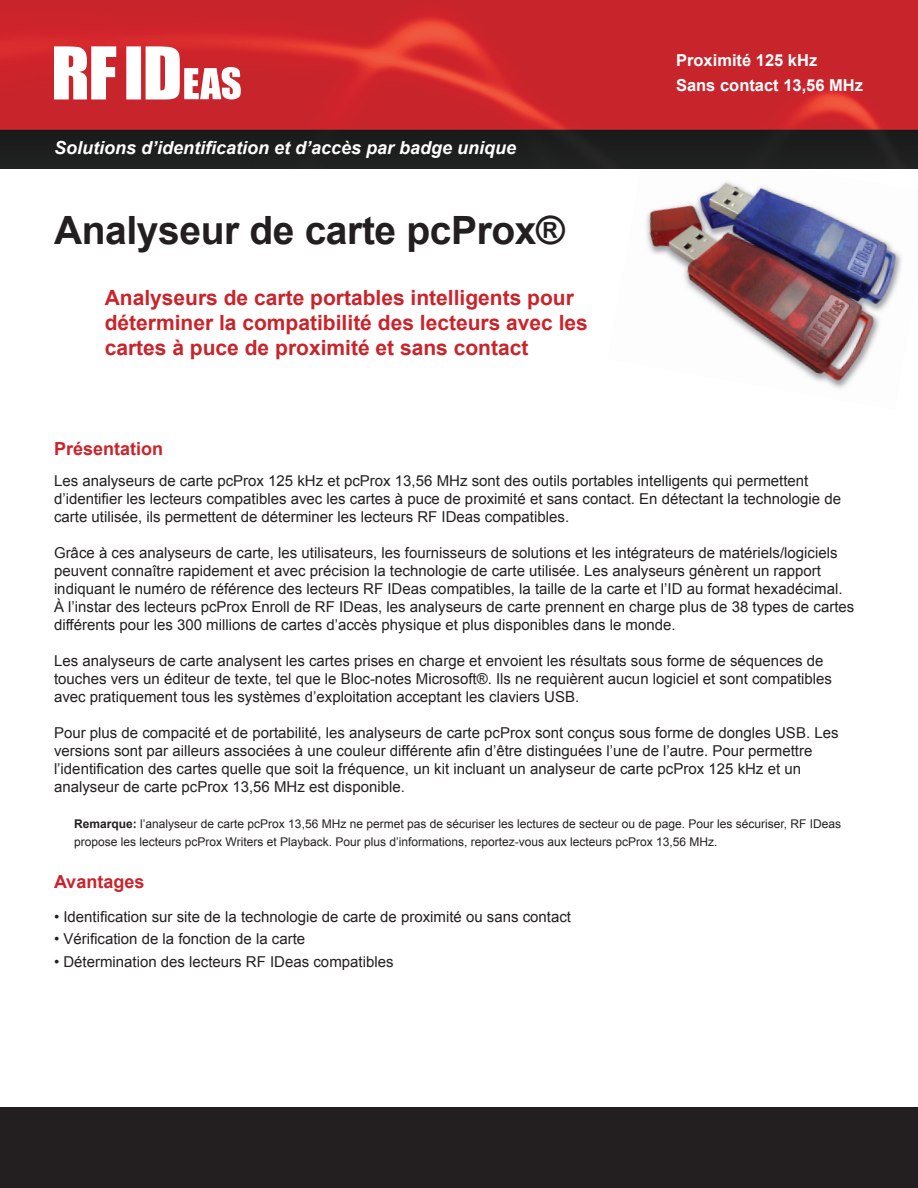
<style>
.page{position:relative;width:918px;height:1188px;background:#fff}
.page>*{position:absolute;margin:0;border:0;box-sizing:border-box;transform-origin:0 0}
.TITLE_TEXT{font:700 39px "Arial";letter-spacing:-.01em;color:#231f20}
.HEADING_1{font:700 21px/25.2px "Arial";color:#ca242b}
.t1{font:italic 700 18px "Arial";color:#fff}
.HEADING_1-2{font:700 18px "Arial";color:#ca242b}
.t2{font:700 16.5px "Arial";color:#fff}
.PARAGRAPH{font:15px/18px "Arial";color:#231f20}
.PARAGRAPH-2{font:12px/18px "Arial";color:#231f20}
.s1{font-weight:700}
</style>
<div class="page">
<div style="left:0;top:1107px;width:918px;height:81px;background:#231f20"></div>
<img style="left:608px;top:168px;width:310px;height:221px">
<img style="left:0;top:0;width:918px;height:168px">
<svg style="left:54px;top:46px;width:187px;height:53px"></svg>
<p class="t1" style="left:54px;top:136px;width:464px">Solutions d’identification et d’accès par badge unique</p>
<p class="TITLE_TEXT" style="left:54px;top:205px;width:513px">Analyseur de carte pcProx®</p>
<p class="HEADING_1" style="left:105px;top:285px;width:471px">Analyseurs de carte portables intelligents pour</p>
<p class="HEADING_1" style="left:105px;top:311px;width:485px">déterminer la compatibilité des lecteurs avec les cartes à puce de proximité et sans contact</p>
<p class="t2" style="left:676px;top:49px;width:143px">Proximité 125 kHz</p>
<p class="t2" style="left:676px;top:74px;width:189px">Sans contact 13,56 MHz</p>
<p class="HEADING_1-2" style="left:54px;top:436px;width:111px">Présentation</p>
<p class="PARAGRAPH" style="left:54px;top:472px;width:789px">Les analyseurs de carte pcProx 125 kHz et pcProx 13,56 MHz sont des outils portables intelligents qui permettent d’identifier les lecteurs compatibles avec les cartes à puce de proximité et sans contact. En détectant la technologie de carte utilisée, ils permettent de déterminer les lecteurs RF IDeas compatibles.</p>
<p class="PARAGRAPH" style="left:54px;top:544px;width:802px">Grâce à ces analyseurs de carte, les utilisateurs, les fournisseurs de solutions et les intégrateurs de matériels/logiciels peuvent connaître rapidement et avec précision la technologie de carte utilisée. Les analyseurs génèrent un rapport indiquant le numéro de référence des lecteurs RF IDeas compatibles, la taille de la carte et l’ID au format hexadécimal.<br>À l’instar des lecteurs pcProx Enroll de RF IDeas, les analyseurs de carte prennent en charge plus de 38 types de cartes différents pour les 300 millions de cartes d’accès physique et plus disponibles dans le monde.</p>
<p class="PARAGRAPH" style="left:54px;top:652px;width:780px">Les analyseurs de carte analysent les cartes prises en charge et envoient les résultats sous forme de séquences de touches vers un éditeur de texte, tel que le Bloc-notes Microsoft®. Ils ne requièrent aucun logiciel et sont compatibles avec pratiquement tous les systèmes d’exploitation acceptant les claviers USB.</p>
<p class="PARAGRAPH" style="left:54px;top:724px;width:786px">Pour plus de compacité et de portabilité, les analyseurs de carte pcProx sont conçus sous forme de dongles USB. Les versions sont par ailleurs associées à une couleur différente afin d’être distinguées l’une de l’autre. Pour permettre l’identification des cartes quelle que soit la fréquence, un kit incluant un analyseur de carte pcProx 125 kHz et un</p>
<p class="PARAGRAPH" style="left:54px;top:778px;width:352px">analyseur de carte pcProx 13,56 MHz est disponible.</p>
<p class="PARAGRAPH-2" style="left:74px;top:815px;width:769px"><span class="s1">Remarque:</span> l’analyseur de carte pcProx 13,56 MHz ne permet pas de sécuriser les lectures de secteur ou de page. Pour les sécuriser, RF IDeas propose les lecteurs pcProx Writers et Playback. Pour plus d’informations, reportez-vous aux lecteurs pcProx 13,56 MHz.</p>
<p class="HEADING_1-2" style="left:54px;top:870px;width:92px">Avantages</p>
<p class="PARAGRAPH" style="left:54px;top:908px;width:519px">• Identification sur site de la technologie de carte de proximité ou sans contact</p>
<p class="PARAGRAPH" style="left:54px;top:930px;width:253px">• Vérification de la fonction de la carte</p>
<p class="PARAGRAPH" style="left:54px;top:953px;width:341px">• Détermination des lecteurs RF IDeas compatibles</p>
</div>
